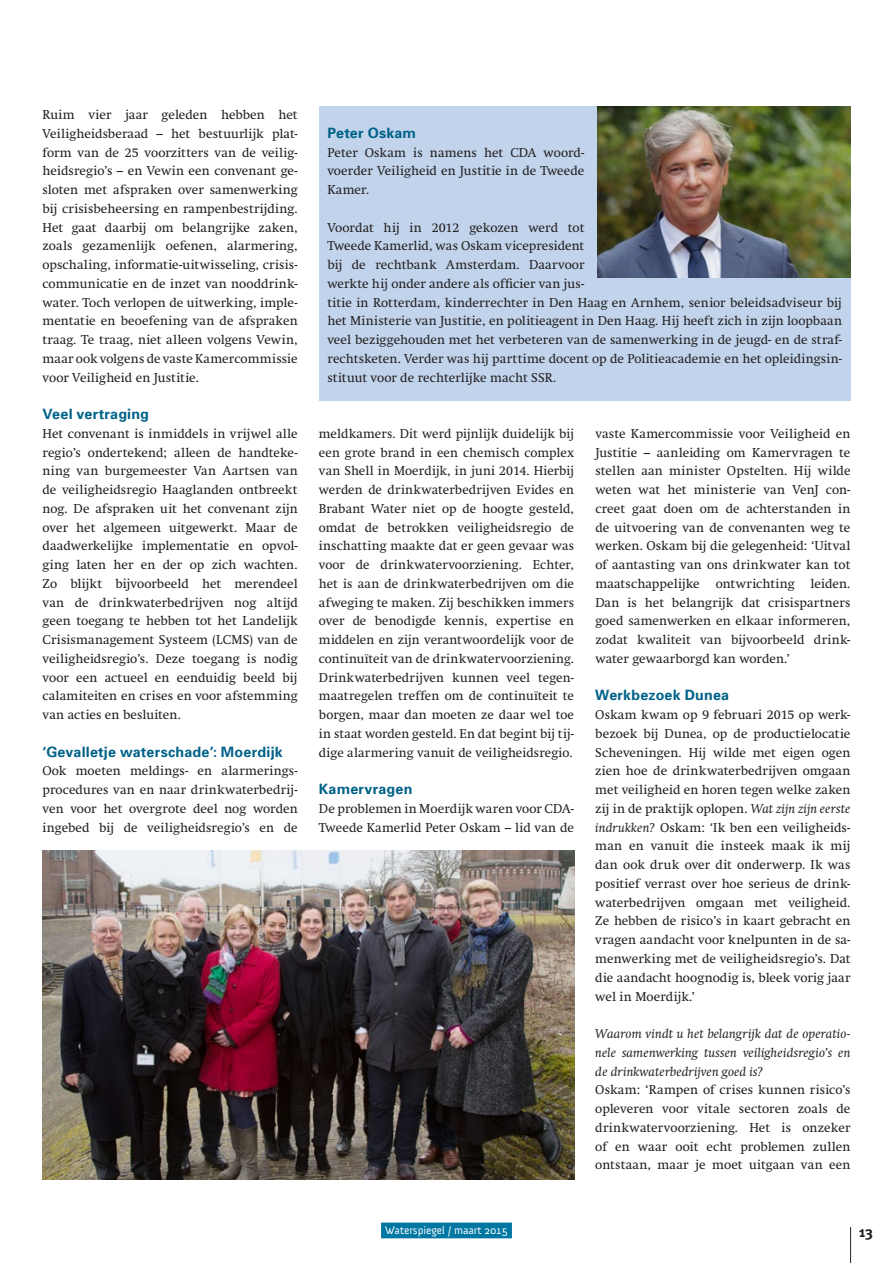
<style>
.page{position:relative;width:893px;height:1263px;background:#fff}
.page>*{position:absolute;margin:0;border:0;box-sizing:border-box;transform-origin:0 0}
.t1{font:700 15px "Meta Plus";color:#231f20}
.t2{font:700 14.25px "Univers";letter-spacing:.015em;color:#006288}
.t3{font:12.75px/18.8px "Swift";letter-spacing:.01em;color:#231f20;text-align:justify}
.t4{font:italic 12.75px/18.8px "Swift";letter-spacing:.015em;color:#231f20;text-align:justify}
.t5{font:11.25px "Anivers";color:#fff}
.s1{font-style:italic}
</style>
<div class="page">
<hr style="left:850px;top:1227px;width:1px;height:36px;background:#231f20">
<div style="left:381px;top:1222px;width:131px;height:16px;background:#0076a3"></div>
<img style="left:43px;top:850px;width:531px;height:329px">
<div style="left:319px;top:106px;width:531px;height:294px;background:#c1d4ec"></div>
<img style="left:597px;top:106px;width:253px;height:172px">
<p class="t3" style="left:43px;top:105px;width:257px">Ruim vier jaar geleden hebben het Veiligheidsberaad – het bestuurlijk plat&shy;form van de 25 voorzitters van de veilig&shy;heidsregio’s – en Vewin een convenant ge&shy;sloten met afspraken over samenwerking bij crisisbeheersing en rampenbestrijding.<br>Het gaat daarbij om belangrijke zaken, zoals gezamenlijk oefenen, alarmering, opschaling, informatie-uitwisseling, crisis&shy;communicatie en de inzet van nooddrink&shy;water. Toch verlopen de uitwerking, imple&shy;mentatie en beoefening van de afspraken traag. Te traag, niet alleen volgens Vewin, maar ook volgens de vaste Kamercommissie voor Veiligheid en Justitie.</p>
<p class="t2" style="left:43px;top:405px;width:108px">Veel vertraging</p>
<p class="t3" style="left:43px;top:424px;width:257px">Het convenant is inmiddels in vrijwel alle regio’s ondertekend; alleen de handteke&shy;ning van burgemeester Van Aartsen van de veiligheidsregio Haaglanden ontbreekt nog. De afspraken uit het convenant zijn over het algemeen uitgewerkt. Maar de daadwerkelijke implementatie en opvol&shy;ging laten her en der op zich wachten.<br>Zo blijkt bijvoorbeeld het merendeel van de drinkwaterbedrijven nog altijd geen toegang te hebben tot het Landelijk Crisismanagement Systeem (LCMS) van de veiligheidsregio’s. Deze toegang is nodig voor een actueel en eenduidig beeld bij calamiteiten en crises en voor afstemming van acties en besluiten.</p>
<p class="t2" style="left:43px;top:742px;width:242px">‘Gevalletje waterschade’: Moerdijk</p>
<p class="t3" style="left:43px;top:762px;width:257px">Ook moeten meldings- en alarmerings&shy;procedures van en naar drinkwaterbedrij&shy;ven voor het overgrote deel nog worden ingebed bij de veiligheidsregio’s en de</p>
<p class="t2" style="left:327px;top:124px;width:90px">Peter Oskam</p>
<p class="t3" style="left:327px;top:143px;width:258px">Peter Oskam is namens het CDA woord&shy;voerder Veiligheid en Justitie in de Tweede Kamer.</p>
<p class="t3" style="left:327px;top:218px;width:516px;text-align:left">Voordat hij in 2012 gekozen werd tot<br>Tweede Kamerlid, was Oskam vicepresident<br>bij de rechtbank Amsterdam. Daarvoor<br>werkte hij onder andere als officier van jus-<br>titie in Rotterdam, kinderrechter in Den Haag en Arnhem, senior beleidsadviseur bij het Ministerie van Justitie, en politieagent in Den Haag. Hij heeft zich in zijn loopbaan veel beziggehouden met het verbeteren van de samenwerking in de jeugd- en de straf&shy;rechtsketen. Verder was hij parttime docent op de Politieacademie en het opleidingsin&shy;stituut voor de rechterlijke macht SSR.</p>
<p class="t3" style="left:319px;top:424px;width:257px">meldkamers. Dit werd pijnlijk duidelijk bij een grote brand in een chemisch complex van Shell in Moerdijk, in juni 2014. Hierbij werden de drinkwaterbedrijven Evides en Brabant Water niet op de hoogte gesteld, omdat de betrokken veiligheidsregio de inschatting maakte dat er geen gevaar was voor de drinkwatervoorziening. Echter, het is aan de drinkwaterbedrijven om die afweging te maken. Zij beschikken immers over de benodigde kennis, expertise en middelen en zijn verantwoordelijk voor de continuïteit van de drinkwatervoorziening.<br>Drinkwaterbedrijven kunnen veel tegen&shy;maatregelen treffen om de continuïteit te borgen, maar dan moeten ze daar wel toe in staat worden gesteld. En dat begint bij tij&shy;dige alarmering vanuit de veiligheidsregio.</p>
<p class="t2" style="left:319px;top:780px;width:95px">Kamervragen</p>
<p class="t3" style="left:319px;top:799px;width:257px">De problemen in Moerdijk waren voor CDA-<br>Tweede Kamerlid Peter Oskam – lid van de</p>
<p class="t3" style="left:595px;top:424px;width:257px">vaste Kamercommissie voor Veiligheid en Justitie – aanleiding om Kamervragen te stellen aan minister Opstelten. Hij wilde weten wat het ministerie van VenJ con&shy;creet gaat doen om de achterstanden in de uitvoering van de convenanten weg te werken. Oskam bij die gelegenheid: ‘Uitval of aantasting van ons drinkwater kan tot maatschappelijke ontwrichting leiden.<br>Dan is het belangrijk dat crisispartners goed samenwerken en elkaar informeren, zodat kwaliteit van bijvoorbeeld drink&shy;water gewaarborgd kan worden.’</p>
<p class="t2" style="left:595px;top:686px;width:135px">Werkbezoek Dunea</p>
<p class="t3" style="left:595px;top:705px;width:257px">Oskam kwam op 9 februari 2015 op werk&shy;bezoek bij Dunea, op de productielocatie Scheveningen. Hij wilde met eigen ogen zien hoe de drinkwaterbedrijven omgaan met veiligheid en horen tegen welke zaken zij in de praktijk oplopen. <span class="s1">Wat zijn zijn eerste indrukken?</span> Oskam: ‘Ik ben een veiligheids&shy;man en vanuit die insteek maak ik mij dan ook druk over dit onderwerp. Ik was positief verrast over hoe serieus de drink&shy;waterbedrijven omgaan met veiligheid.<br>Ze hebben de risico’s in kaart gebracht en vragen aandacht voor knelpunten in de sa&shy;menwerking met de veiligheidsregio’s. Dat die aandacht hoognodig is, bleek vorig jaar wel in Moerdijk.’</p>
<p class="t4" style="left:595px;top:1024px;width:257px">Waarom vindt u het belangrijk dat de operatio&shy;nele samenwerking tussen veiligheidsregio’s en de drinkwaterbedrijven goed is?</p>
<p class="t3" style="left:595px;top:1080px;width:257px">Oskam: ‘Rampen of crises kunnen risico’s opleveren voor vitale sectoren zoals de drinkwatervoorziening. Het is onzeker of en waar ooit echt problemen zullen ontstaan, maar je moet uitgaan van een</p>
<p class="t5" style="left:385px;top:1224px;width:124px">Waterspiegel / maart 2015</p>
<p class="t1" style="left:859px;top:1223px;width:15px">13</p>
</div>
